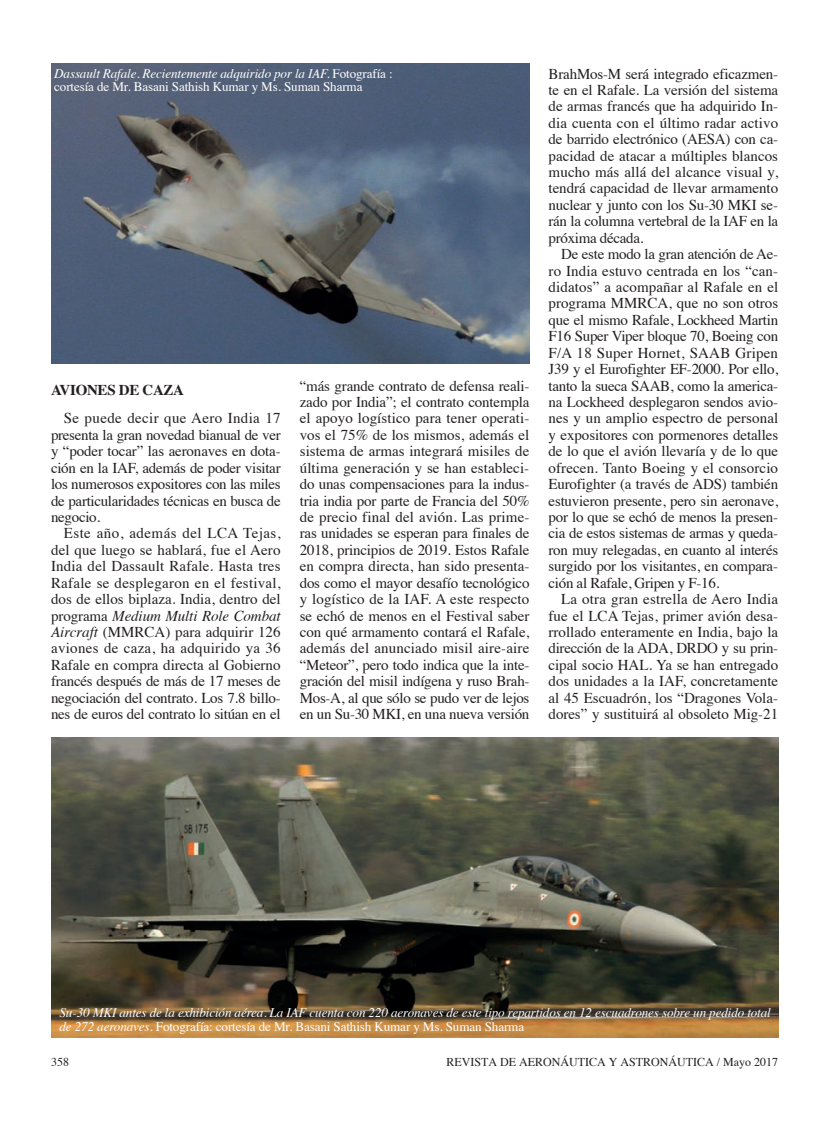
<style>
.page{position:relative;width:825px;height:1127px;background:#fff}
.page>*{position:absolute;margin:0;border:0;box-sizing:border-box;transform-origin:0 0}
.t1{font:15px/16.5px "Times";letter-spacing:-.02em;color:#231f20;text-align:justify}
.t2{font:700 15px "Times";letter-spacing:-.02em;color:#231f20}
.t3{font:italic 13.2px/13.5px "Times";letter-spacing:-.01em;color:#fff}
.t4{font:13.2px/13.5px "Times";letter-spacing:-.01em;color:#fff}
.t5{font:12px "Times";color:#231f20}
.s1{font-style:italic}
.s2{font-style:normal}
</style>
<div class="page">
<img style="left:51px;top:64px;width:478px;height:300px">
<img style="left:51px;top:737px;width:727px;height:301px">
<p class="t4" style="left:54px;top:66px;width:340px"><span class="s1">Dassault Rafale. Recientemente adquirido por la IAF.</span> Fotografía : cortesía de Mr. Basani Sathish Kumar y Ms. Suman Sharma</p>
<p class="t2" style="left:51px;top:376px;width:135px">AVIONES DE CAZA</p>
<p class="t1" style="left:51px;top:409px;width:231px;text-indent:13px">Se puede decir que Aero India 17 presenta la gran novedad bianual de ver y “poder tocar” las aeronaves en dota&shy;ción en la IAF, además de poder visitar los numerosos expositores con las miles de particularidades técnicas en busca de negocio.</p>
<p class="t1" style="left:51px;top:524px;width:231px;text-indent:13px">Este año, además del LCA Tejas, del que luego se hablará, fue el Aero India del Dassault Rafale. Hasta tres Rafale se desplegaron en el festival, dos de ellos biplaza. India, dentro del programa <span class="s1">Medium Multi Role Combat Aircraft</span> (MMRCA) para adquirir 126 aviones de caza, ha adquirido ya 36<br>Rafale en compra directa al Gobierno francés después de más de 17 meses de negociación del contrato. Los 7.8 billo&shy;nes de euros del contrato lo sitúan en el</p>
<p class="t1" style="left:300px;top:376px;width:231px">“más grande contrato de defensa reali&shy;zado por India”; el contrato contempla el apoyo logístico para tener operati&shy;vos el 75% de los mismos, además el sistema de armas integrará misiles de última generación y se han estableci&shy;do unas compensaciones para la indus&shy;tria india por parte de Francia del 50% de precio final del avión. Las prime&shy;ras unidades se esperan para finales de 2018, principios de 2019. Estos Rafale en compra directa, han sido presenta&shy;dos como el mayor desafío tecnológico y logístico de la IAF. A este respecto se echó de menos en el Festival saber con qué armamento contará el Rafale, además del anunciado misil aire-aire “Meteor”, pero todo indica que la inte&shy;gración del misil indígena y ruso Brah-Mos-A, al que sólo se pudo ver de lejos en un Su-30 MKI, en una nueva versión</p>
<p class="t1" style="left:549px;top:64px;width:231px">BrahMos-M será integrado eficazmen&shy;te en el Rafale. La versión del sistema de armas francés que ha adquirido In&shy;dia cuenta con el último radar activo de barrido electrónico (AESA) con ca&shy;pacidad de atacar a múltiples blancos mucho más allá del alcance visual y, tendrá capacidad de llevar armamento nuclear y junto con los Su-30 MKI se&shy;rán la columna vertebral de la IAF en la próxima década.</p>
<p class="t1" style="left:549px;top:245px;width:231px;text-indent:13px">De este modo la gran atención de Ae&shy;ro India estuvo centrada en los “can&shy;didatos” a acompañar al Rafale en el programa MMRCA, que no son otros que el mismo Rafale, Lockheed Martin F16 Super Viper bloque 70, Boeing con F/A 18 Super Hornet, SAAB Gripen J39 y el Eurofighter EF-2000. Por ello, tanto la sueca SAAB, como la america&shy;na Lockheed desplegaron sendos avio&shy;nes y un amplio espectro de personal y expositores con pormenores detalles de lo que el avión llevaría y de lo que ofrecen. Tanto Boeing y el consorcio Eurofighter (a través de ADS) también estuvieron presente, pero sin aeronave, por lo que se echó de menos la presen&shy;cia de estos sistemas de armas y queda&shy;ron muy relegadas, en cuanto al interés surgido por los visitantes, en compara&shy;ción al Rafale, Gripen y F-16.</p>
<p class="t1" style="left:549px;top:590px;width:231px;text-indent:13px">La otra gran estrella de Aero India fue el LCA Tejas, primer avión desa&shy;rrollado enteramente en India, bajo la dirección de la ADA, DRDO y su prin&shy;cipal socio HAL. Ya se han entregado dos unidades a la IAF, concretamente al 45 Escuadrón, los “Dragones Vola&shy;dores” y sustituirá al obsoleto Mig-21</p>
<p class="t3" style="left:60px;top:1005px;width:713px">Su-30 MKI antes de la exhibición aérea. La IAF cuenta con 220 aeronaves de este tipo repartidos en 12 escuadrones sobre un pedido total de 272 aeronaves. <span class="s2">Fotografía: cortesía de Mr. Basani Sathish Kumar y Ms. Suman Sharma</span></p>
<p class="t5" style="left:51px;top:1050px;width:19px">358</p>
<p class="t5" style="left:446px;top:1050px;width:333px">REVISTA DE AERONÁUTICA Y ASTRONÁUTICA / Mayo 2017</p>
</div>
